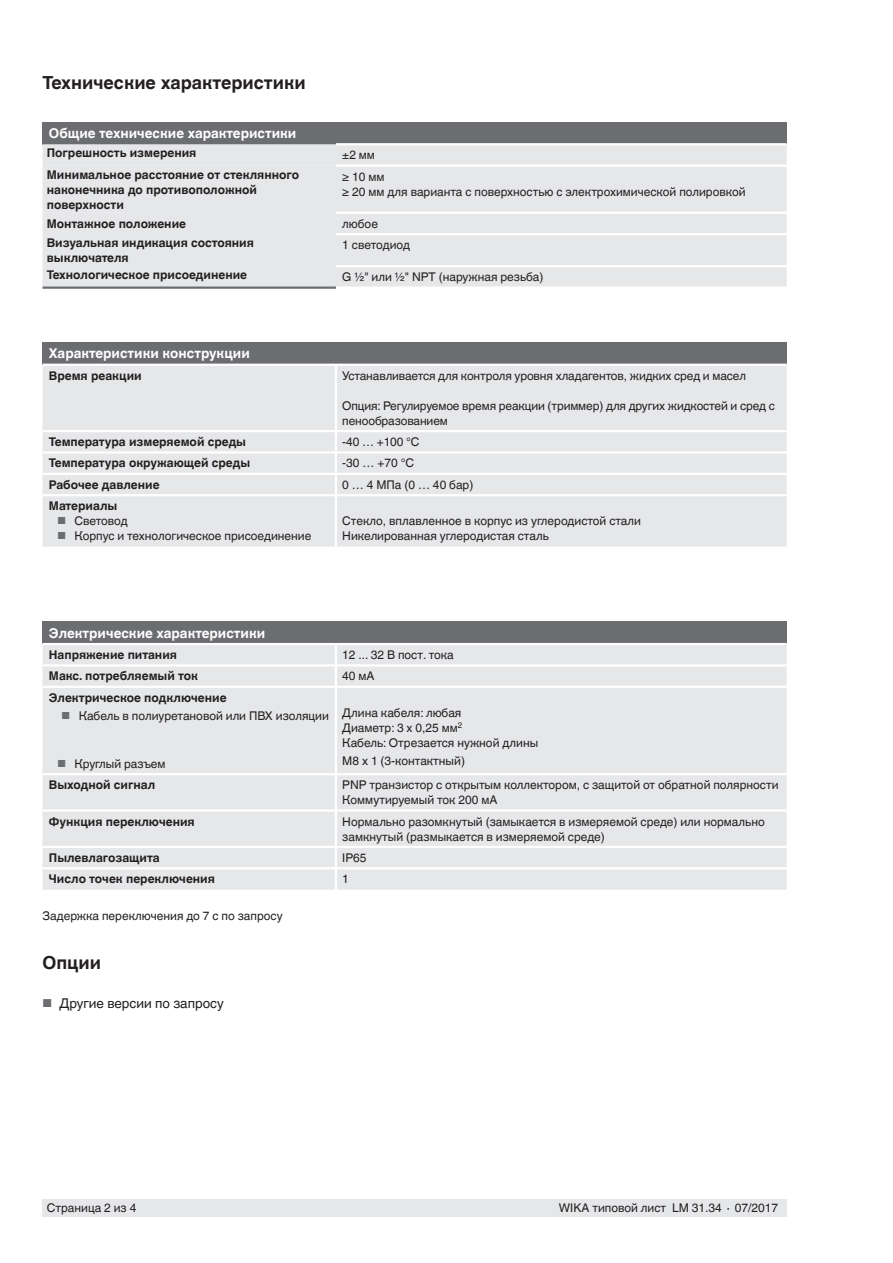
<style>
.page{position:relative;width:893px;height:1263px;background:#fff}
.page>*{position:absolute;margin:0;border:0;box-sizing:border-box;transform-origin:0 0}
.t1{font:700 18px "Helvetica World";color:#231f20}
.t2{font:700 13.5px "Helvetica World";color:#fff}
.t3{font:13.5px "Helvetica World";color:#231f20}
.t4{font:12px/15px "Helvetica World";color:#231f20}
.t5{font:700 12px/15px "Helvetica World";color:#231f20}
.s1{font-size:10.2px;color:#6c6d70}
.s2{font-size:11.55px;color:#6c6d70}
</style>
<div class="page">
<div style="left:43px;top:1199px;width:744px;height:17px;background:#e6e7e9"></div>
<div style="left:43px;top:122px;width:744px;height:22px;background:#6c6d70"></div>
<div style="left:43px;top:144px;width:744px;height:142px;background:#e6e7e9"></div>
<div style="left:43px;top:166px;width:744px;height:47px;background:#e6e7e9"></div>
<hr style="left:336px;top:165px;width:451px;height:2px;background:#fff">
<hr style="left:336px;top:212px;width:451px;height:2px;background:#fff">
<hr style="left:336px;top:233px;width:451px;height:2px;background:#fff">
<hr style="left:336px;top:265px;width:451px;height:2px;background:#fff">
<hr style="left:43px;top:286px;width:293px;height:3px;background:#6c6d70">
<hr style="left:336px;top:143px;width:451px;height:2px;background:#fff">
<div style="left:43px;top:342px;width:744px;height:23px;background:#6c6d70"></div>
<div style="left:43px;top:366px;width:744px;height:181px;background:#e6e7e9"></div>
<hr style="left:335px;top:366px;width:2px;height:64px;background:#fff">
<hr style="left:43px;top:430px;width:293px;height:2px;background:#fff">
<hr style="left:336px;top:430px;width:451px;height:2px;background:#fff">
<hr style="left:43px;top:451px;width:293px;height:3px;background:#fff">
<hr style="left:336px;top:451px;width:451px;height:3px;background:#fff">
<hr style="left:43px;top:473px;width:293px;height:2px;background:#fff">
<hr style="left:336px;top:473px;width:451px;height:2px;background:#fff">
<svg style="left:335px;top:432px;width:2px;height:62px"></svg>
<hr style="left:43px;top:494px;width:293px;height:2px;background:#fff">
<hr style="left:336px;top:494px;width:451px;height:2px;background:#fff">
<hr style="left:335px;top:496px;width:2px;height:51px;background:#fff">
<hr style="left:43px;top:364px;width:293px;height:2px;background:#fff">
<hr style="left:336px;top:364px;width:451px;height:2px;background:#fff">
<div style="left:43px;top:622px;width:744px;height:22px;background:#6c6d70"></div>
<div style="left:43px;top:645px;width:744px;height:245px;background:#e6e7e9"></div>
<svg style="left:335px;top:645px;width:2px;height:19px"></svg>
<hr style="left:43px;top:664px;width:293px;height:2px;background:#fff">
<hr style="left:336px;top:664px;width:451px;height:2px;background:#fff">
<hr style="left:335px;top:666px;width:2px;height:20px;background:#fff">
<hr style="left:43px;top:686px;width:293px;height:2px;background:#fff">
<hr style="left:336px;top:686px;width:451px;height:2px;background:#fff">
<hr style="left:335px;top:688px;width:2px;height:85px;background:#fff">
<hr style="left:43px;top:773px;width:293px;height:2px;background:#fff">
<hr style="left:336px;top:773px;width:451px;height:2px;background:#fff">
<hr style="left:335px;top:775px;width:2px;height:34px;background:#fff">
<hr style="left:43px;top:809px;width:293px;height:3px;background:#fff">
<hr style="left:336px;top:809px;width:451px;height:3px;background:#fff">
<hr style="left:335px;top:812px;width:2px;height:34px;background:#fff">
<hr style="left:43px;top:846px;width:293px;height:2px;background:#fff">
<hr style="left:336px;top:846px;width:451px;height:2px;background:#fff">
<svg style="left:335px;top:848px;width:2px;height:19px"></svg>
<hr style="left:43px;top:867px;width:293px;height:2px;background:#fff">
<hr style="left:336px;top:867px;width:451px;height:2px;background:#fff">
<hr style="left:335px;top:869px;width:2px;height:21px;background:#fff">
<hr style="left:43px;top:643px;width:293px;height:2px;background:#fff">
<hr style="left:336px;top:643px;width:451px;height:2px;background:#fff">
<h1 class="t1" style="left:43px;top:73px;width:265px">Технические характеристики</h1>
<p class="t2" style="left:49px;top:125px;width:249px">Общие технические характеристики</p>
<p class="t5" style="left:47px;top:145px;width:151px">Погрешность измерения</p>
<p class="t4" style="left:342px;top:148px;width:34px">±2 мм</p>
<p class="t5" style="left:47px;top:167px;width:254px">Минимальное расстояние от стеклянного наконечника до противоположной поверхности</p>
<p class="t4" style="left:342px;top:169px;width:405px">≥ 10 мм<br>≥ 20 мм для варианта с поверхностью с электрохимической полировкой</p>
<p class="t5" style="left:47px;top:216px;width:141px">Монтажное положение</p>
<p class="t4" style="left:342px;top:216px;width:37px">любое</p>
<p class="t5" style="left:47px;top:235px;width:209px">Визуальная индикация состояния выключателя</p>
<p class="t4" style="left:342px;top:237px;width:69px">1 светодиод</p>
<p class="t5" style="left:47px;top:267px;width:202px">Технологическое присоединение</p>
<p class="t4" style="left:342px;top:270px;width:203px">G ½" или ½" NPT (наружная резьба)</p>
<p class="t2" style="left:49px;top:346px;width:202px">Характеристики конструкции</p>
<p class="t5" style="left:49px;top:368px;width:94px">Время реакции</p>
<p class="t4" style="left:342px;top:368px;width:405px">Устанавливается для контроля уровня хладагентов, жидких сред и масел</p>
<p class="t4" style="left:342px;top:398px;width:434px">Опция: Регулируемое время реакции (триммер) для других жидкостей и сред с пенообразованием</p>
<p class="t5" style="left:49px;top:434px;width:199px">Температура измеряемой среды</p>
<p class="t4" style="left:342px;top:434px;width:79px">-40 … +100 °C</p>
<p class="t5" style="left:49px;top:456px;width:203px">Температура окружающей среды</p>
<p class="t4" style="left:342px;top:456px;width:73px">-30 … +70 °C</p>
<p class="t5" style="left:49px;top:477px;width:112px">Рабочее давление</p>
<p class="t4" style="left:342px;top:477px;width:133px">0 … 4 МПа (0 … 40 бар)</p>
<p class="t5" style="left:49px;top:499px;width:70px">Материалы</p>
<p class="t4" style="left:57px;top:514px;width:72px"><span class="s1">■</span> Световод</p>
<p class="t4" style="left:57px;top:529px;width:255px"><span class="s1">■</span> Корпус и технологическое присоединение</p>
<p class="t4" style="left:342px;top:514px;width:300px">Стекло, вплавленное в корпус из углеродистой стали<br>Никелированная углеродистая сталь</p>
<p class="t2" style="left:49px;top:625px;width:218px">Электрические характеристики</p>
<p class="t5" style="left:49px;top:647px;width:130px">Напряжение питания</p>
<p class="t4" style="left:342px;top:647px;width:113px">12 ... 32 В пост. тока</p>
<p class="t5" style="left:49px;top:669px;width:151px">Макс. потребляемый ток</p>
<p class="t4" style="left:342px;top:669px;width:34px">40 мА</p>
<p class="t5" style="left:49px;top:690px;width:179px">Электрическое подключение</p>
<p class="t4" style="left:62px;top:708px;width:269px"><span class="s1">■</span> Кабель в полиуретановой или ПВХ изоляции</p>
<p class="t4" style="left:57px;top:756px;width:110px"><span class="s1">■</span> Круглый разъем</p>
<p class="t4" style="left:342px;top:705px;width:197px">Длина кабеля: любая<br>Диаметр: 3 x 0,25 мм<sup>2<br></sup>Кабель: Отрезается нужной длины</p>
<p class="t4" style="left:342px;top:753px;width:124px">M8 x 1 (3-контактный)</p>
<p class="t5" style="left:49px;top:777px;width:108px">Выходной сигнал</p>
<p class="t4" style="left:342px;top:777px;width:438px">PNP транзистор с открытым коллектором, с защитой от обратной полярности<br>Коммутируемый ток 200 мА</p>
<p class="t5" style="left:49px;top:814px;width:147px">Функция переключения</p>
<p class="t4" style="left:342px;top:814px;width:424px">Нормально разомкнутый (замыкается в измеряемой среде) или нормально замкнутый (размыкается в измеряемой среде)</p>
<p class="t5" style="left:49px;top:850px;width:112px">Пылевлагозащита</p>
<p class="t4" style="left:342px;top:850px;width:26px">IP65</p>
<p class="t5" style="left:49px;top:872px;width:168px">Число точек переключения</p>
<p class="t4" style="left:342px;top:872px;width:8px">1</p>
<p class="t4" style="left:43px;top:909px;width:242px">Задержка переключения до 7 с по запросу</p>
<h1 class="t1" style="left:43px;top:952px;width:60px">Опции</h1>
<p class="t3" style="left:43px;top:995px;width:183px"><span class="s2">■</span> Другие версии по запросу</p>
<p class="t4" style="left:47px;top:1200px;width:91px">Страница 2 из 4</p>
<p class="t4" style="left:559px;top:1200px;width:221px">WIKA типовой лист LM 31.34 ∙ 07/2017</p>
</div>
